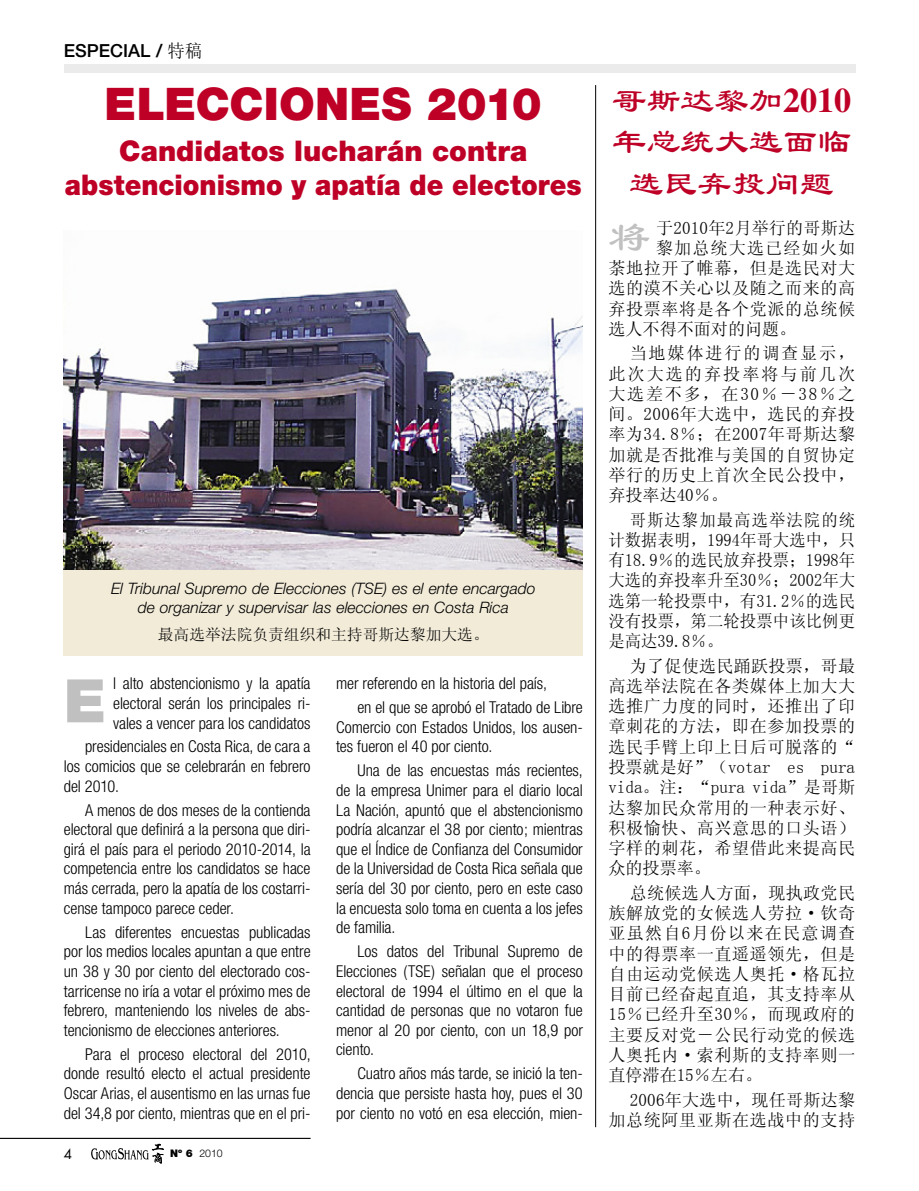
<style>
.page{position:relative;width:919px;height:1191px;background:#fff}
.page>*{position:absolute;margin:0;border:0;box-sizing:border-box;transform-origin:0 0}
.t1{font:900 60px "Helvetica Neue";color:#c0c0c0}
.t2{font:900 45px "Helvetica Neue";color:#be0027}
.t3{font:42px "Li Su";color:#c0c0c0}
.t4{font:34.5px/41.4px "Li Su";color:#be0027;text-align:center}
.t5{font:900 28.5px/34.2px "Helvetica Neue";letter-spacing:.005em;color:#be0027;text-align:center}
.t6{font:500 18px "Helvetica Neue";color:#000}
.t7{font:18px "Sim Sun";color:#000;scale:.95 1}
.t8{font:17.25px/20.2px "Sim Sun";letter-spacing:.035em;color:#000;text-align:justify}
.t9{font:17.25px/20.2px "Sim Sun";letter-spacing:.035em;color:#000;text-align:justify;scale:.95 1}
.t10{font:17.25px "Sim Sun";letter-spacing:.01em;color:#000}
.t11{font:17.25px "Sim Sun";letter-spacing:.065em;color:#000}
.t12{font:17.25px "Sim Sun";color:#000}
.t13{font:300 condensed 16.35px/19.6px "Helvetica Neue";letter-spacing:-.005em;color:#000;text-align:justify}
.t14{font:italic 300 15.75px/18.9px "Helvetica Neue";color:#000;text-align:center}
.t15{font:15.75px "Sim Sun";color:#000}
.t16{font:13.5px "Futura";color:#000}
.t17{font:300 10.5px "Helvetica Neue";color:#000}
.s1{font-family:"Helvetica Neue";font-weight:500}
.s2{font-weight:900}
.s3{font-family:"Times";font-weight:700}
</style>
<div class="page">
<hr style="left:0;top:1137px;width:310px;height:2px;background:#000">
<svg style="left:91px;top:1143px;width:73px;height:20px"></svg>
<img style="left:64px;top:288px;width:519px;height:282px">
<div style="left:64px;top:64px;width:791px;height:8px;background:#ebebeb"></div>
<hr style="left:595px;top:85px;width:1px;height:1042px;background:#000">
<div style="left:64px;top:570px;width:519px;height:85px;background:#f2ebd8"></div>
<p class="t6" style="left:64px;top:39px;width:69px">ESPECIAL</p>
<p class="t7" style="left:156px;top:41px;width:50px"><span class="s1">/</span> 特稿</p>
<h2 class="t2" style="left:105px;top:77px;width:119px">elecci</h2>
<h2 class="t2" style="left:279px;top:77px;width:264px">ones 2010</h2>
<h3 class="t5" style="left:65px;top:134px;width:518px">Candidatos lucharán contra abstencionismo y apatía de electores</h3>
<p class="t14" style="left:111px;top:578px;width:426px">El Tribunal Supremo de Elecciones (TSE) es el ente encargado de organizar y supervisar las elecciones en Costa Rica</p>
<p class="t15" style="left:158px;top:626px;width:332px">最高选举法院负责组织和主持哥斯达黎加大选。</p>
<p class="t13" style="left:113px;top:673px;width:199px">l alto abstencionismo y la apatía electoral serán los principales ri&shy;vales a vencer para los candidatos</p>
<p class="t13" style="left:64px;top:736px;width:248px;text-indent:21px">presidenciales en Costa Rica, de cara a los comicios que se celebrarán en febrero del 2010.</p>
<p class="t13" style="left:64px;top:800px;width:248px;text-indent:21px">A menos de dos meses de la contienda electoral que definirá a la persona que diri&shy;girá el país para el periodo 2010-2014, la competencia entre los candidatos se hace más cerrada, pero la apatía de los costarri&shy;cense tampoco parece ceder.</p>
<p class="t13" style="left:64px;top:922px;width:248px;text-indent:21px">Las diferentes encuestas publicadas por los medios locales apuntan a que entre un 38 y 30 por ciento del electorado cos&shy;tarricense no iría a votar el próximo mes de febrero, manteniendo los niveles de abs&shy;tencionismo de elecciones anteriores.</p>
<p class="t13" style="left:64px;top:1044px;width:248px;text-indent:21px">Para el proceso electoral del 2010, donde resultó electo el actual presidente Oscar Arias, el ausentismo en las urnas fue del 34,8 por ciento, mientras que en el pri-</p>
<h1 class="t1" style="left:64px;top:665px;width:38px">E</h1>
<p class="t16" style="left:64px;top:1144px;width:10px">4</p>
<p class="t17" style="left:170px;top:1146px;width:54px"><span class="s2">Nº 6</span> 2010</p>
<p class="t13" style="left:357px;top:671px;width:227px;line-height:23.9px;text-indent:-21px">mer referendo en la historia del país,<br>en el que se aprobó el Tratado de Libre</p>
<p class="t13" style="left:336px;top:717px;width:248px">Comercio con Estados Unidos, los ausen&shy;tes fueron el 40 por ciento.</p>
<p class="t13" style="left:336px;top:760px;width:248px;text-indent:21px">Una de las encuestas más recientes, de la empresa Unimer para el diario local La Nación, apuntó que el abstencionismo podría alcanzar el 38 por ciento; mientras que el Índice de Confianza del Consumidor de la Universidad de Costa Rica señala que sería del 30 por ciento, pero en este caso la encuesta solo toma en cuenta a los jefes de familia.</p>
<p class="t13" style="left:336px;top:941px;width:248px;text-indent:21px">Los datos del Tribunal Supremo de Elecciones (TSE) señalan que el proceso electoral de 1994 el último en el que la cantidad de personas que no votaron fue menor al 20 por ciento, con un 18,9 por ciento.</p>
<p class="t13" style="left:336px;top:1063px;width:248px;text-indent:21px">Cuatro años más tarde, se inició la ten&shy;dencia que persiste hasta hoy, pues el 30 por ciento no votó en esa elección, mien-</p>
<h3 class="t4" style="left:612px;top:80px;width:241px">哥斯达黎加<span class="s3">2010</span>年总统大选面临选民弃投问题</h3>
<p class="t10" style="left:656px;top:219px;width:201px">于2010年2月举行的哥斯达</p>
<p class="t11" style="left:656px;top:239px;width:200px">黎加总统大选已经如火如</p>
<p class="t8" style="left:608px;top:258px;width:248px">荼地拉开了帷幕，但是选民对大</p>
<p class="t8" style="left:608px;top:278px;width:248px">选的漠不关心以及随之而来的高</p>
<p class="t8" style="left:608px;top:298px;width:248px">弃投票率将是各个党派的总统候</p>
<p class="t12" style="left:608px;top:320px;width:189px">选人不得不面对的问题。</p>
<p class="t8" style="left:608px;top:343px;width:248px;text-indent:21px">当地媒体进行的调查显示，此次大选的弃投率将与前几次大选差不多，在30％－38％之间。2006年大选中，选民的弃投率为34.8％；在2007年哥斯达黎加就是否批准与美国的自贸协定举行的历史上首次全民公投中，弃投率达40％。</p>
<p class="t9" style="left:608px;top:509px;width:261px;text-indent:21px">哥斯达黎加最高选举法院的统计数据表明，1994年哥大选中，只有18.9％的选民放弃投票；1998年大选的弃投率升至30％；2002年大选第一轮投票中，有31.2％的选民没有投票，第二轮投票中该比例更是高达39.8％。</p>
<p class="t8" style="left:608px;top:655px;width:248px;text-indent:21px">为了促使选民踊跃投票，哥最高选举法院在各类媒体上加大大选推广力度的同时，还推出了印章刺花的方法，即在参加投票的选民手臂上印上日后可脱落的“投票就是好”（votar es pura vida。注：“pura vida”是哥斯达黎加民众常用的一种表示好、积极愉快、高兴意思的口头语）字样的刺花，希望借此来提高民众的投票率。</p>
<p class="t8" style="left:608px;top:882px;width:248px;text-indent:21px">总统候选人方面，现执政党民族解放党的女候选人劳拉·钦奇亚虽然自6月份以来在民意调查中的得票率一直遥遥领先，但是自由运动党候选人奥托·格瓦拉目前已经奋起直追，其支持率从15％已经升至30％，而现政府的主要反对党－公民行动党的候选人奥托内·索利斯的支持率则一直停滞在15％左右。</p>
<p class="t8" style="left:608px;top:1089px;width:248px;text-align:right">2006年大选中，现任哥斯达黎加总统阿里亚斯在选战中的支持</p>
<h3 class="t3" style="left:608px;top:215px;width:43px">将</h3>
</div>
